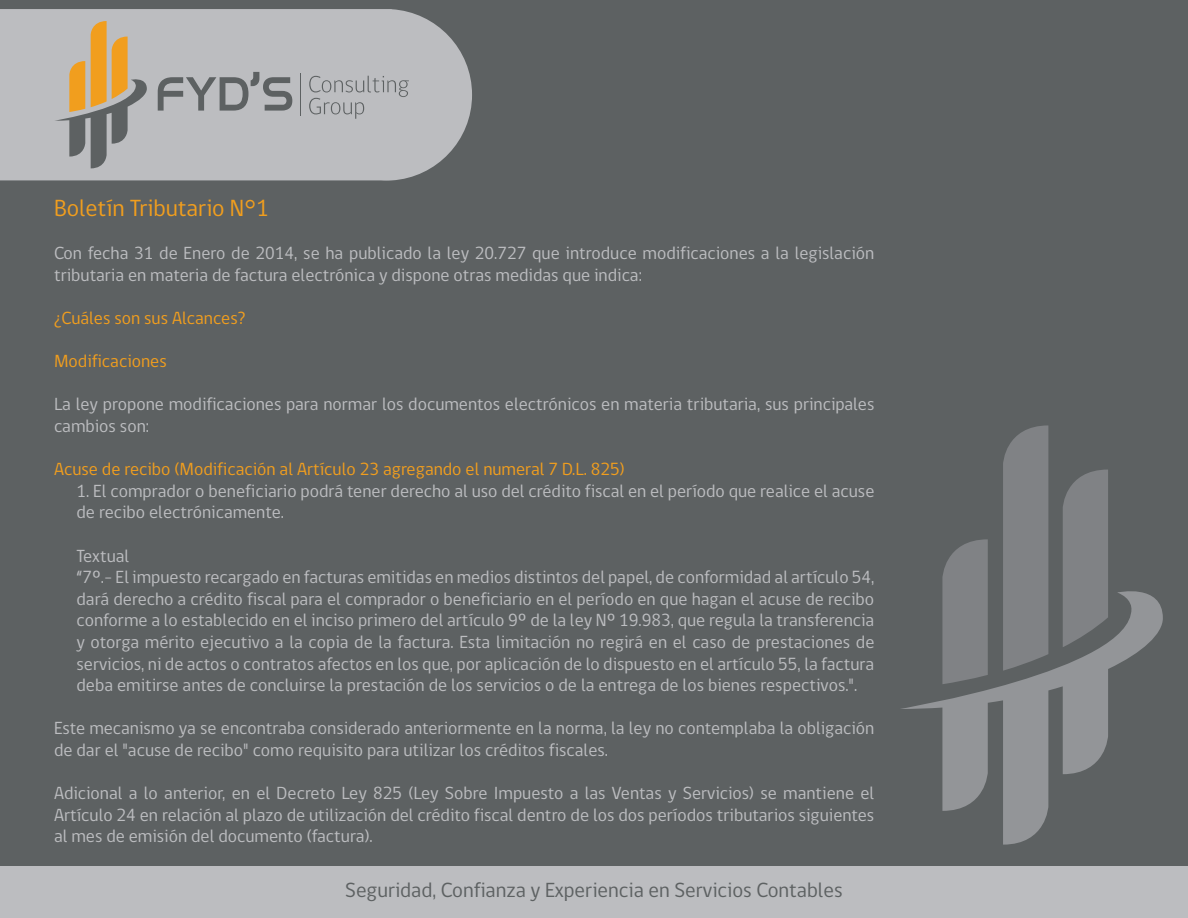
<style>
.page{position:relative;width:1188px;height:918px;background:#5d6162}
.page>*{position:absolute;margin:0;border:0;box-sizing:border-box;transform-origin:0 0}
.t1{font:24px "gob CL";color:#f19e1e}
.t2{font:21px "gob CL";color:#5d6162}
.t3{font:18px/21.6px "gob CL";color:#bcbdc0}
.t4{font:18px "gob CL";color:#f19e1e}
</style>
<div class="page">
<div style="left:0;top:9px;width:472px;height:172px;background:#bcbdc0"></div>
<div style="left:0;top:866px;width:1188px;height:52px;background:#bcbdc0"></div>
<svg style="left:54px;top:21px;width:93px;height:147px"></svg>
<svg style="left:158px;top:72px;width:134px;height:39px"></svg>
<svg style="left:309px;top:76px;width:100px;height:43px;background:#b1b2b5"></svg>
<hr style="left:300px;top:73px;width:1px;height:43px;background:#5d6162">
<svg style="left:942px;top:539px;width:46px;height:44px"></svg>
<div style="left:1003px;top:425px;width:45px;height:158px;background:#808285"></div>
<svg style="left:1063px;top:470px;width:45px;height:113px;background:#7d7f82"></svg>
<svg style="left:901px;top:583px;width:262px;height:262px"></svg>
<h1 class="t1" style="left:54px;top:192px;width:216px">Boletín Tributario N°1</h1>
<p class="t3" style="left:54px;top:243px;width:822px">Con fecha 31 de Enero de 2014, se ha publicado la ley 20.727 que introduce modificaciones a la legislación tributaria en materia de factura electrónica y dispone otras medidas que indica:</p>
<p class="t4" style="left:54px;top:306px;width:193px">¿Cuáles son sus Alcances?</p>
<p class="t4" style="left:54px;top:349px;width:114px">Modificaciones</p>
<p class="t3" style="left:54px;top:394px;width:822px">La ley propone modificaciones para normar los documentos electrónicos en materia tributaria, sus principales cambios son:</p>
<p class="t4" style="left:54px;top:457px;width:572px">Acuse de recibo (Modificación al Artículo 23 agregando el numeral 7 D.L. 825)</p>
<p class="t3" style="left:77px;top:480px;width:799px">1. El comprador o beneficiario podrá tener derecho al uso del crédito fiscal en el período que realice el acuse de recibo electrónicamente.</p>
<p class="t3" style="left:77px;top:545px;width:800px">Textual<br>“7º.- El impuesto recargado en facturas emitidas en medios distintos del papel, de conformidad al artículo 54, dará derecho a crédito fiscal para el comprador o beneficiario en el período en que hagan el acuse de recibo conforme a lo establecido en el inciso primero del artículo 9º de la ley Nº 19.983, que regula la transferencia y otorga mérito ejecutivo a la copia de la factura. Esta limitación no regirá en el caso de prestaciones de servicios, ni de actos o contratos afectos en los que, por aplicación de lo dispuesto en el artículo 55, la factura deba emitirse antes de concluirse la prestación de los servicios o de la entrega de los bienes respectivos.".</p>
<p class="t3" style="left:54px;top:718px;width:822px">Este mecanismo ya se encontraba considerado anteriormente en la norma, la ley no contemplaba la obligación de dar el "acuse de recibo" como requisito para utilizar los créditos fiscales.</p>
<p class="t3" style="left:54px;top:783px;width:822px;text-align:justify">Adicional a lo anterior, en el Decreto Ley 825 (Ley Sobre Impuesto a las Ventas y Servicios) se mantiene el Artículo 24 en relación al plazo de utilización del crédito fiscal dentro de los dos períodos tributarios siguientes al mes de emisión del documento (factura).</p>
<p class="t2" style="left:345px;top:875px;width:499px">Seguridad, Confianza y Experiencia en Servicios Contables</p>
</div>
